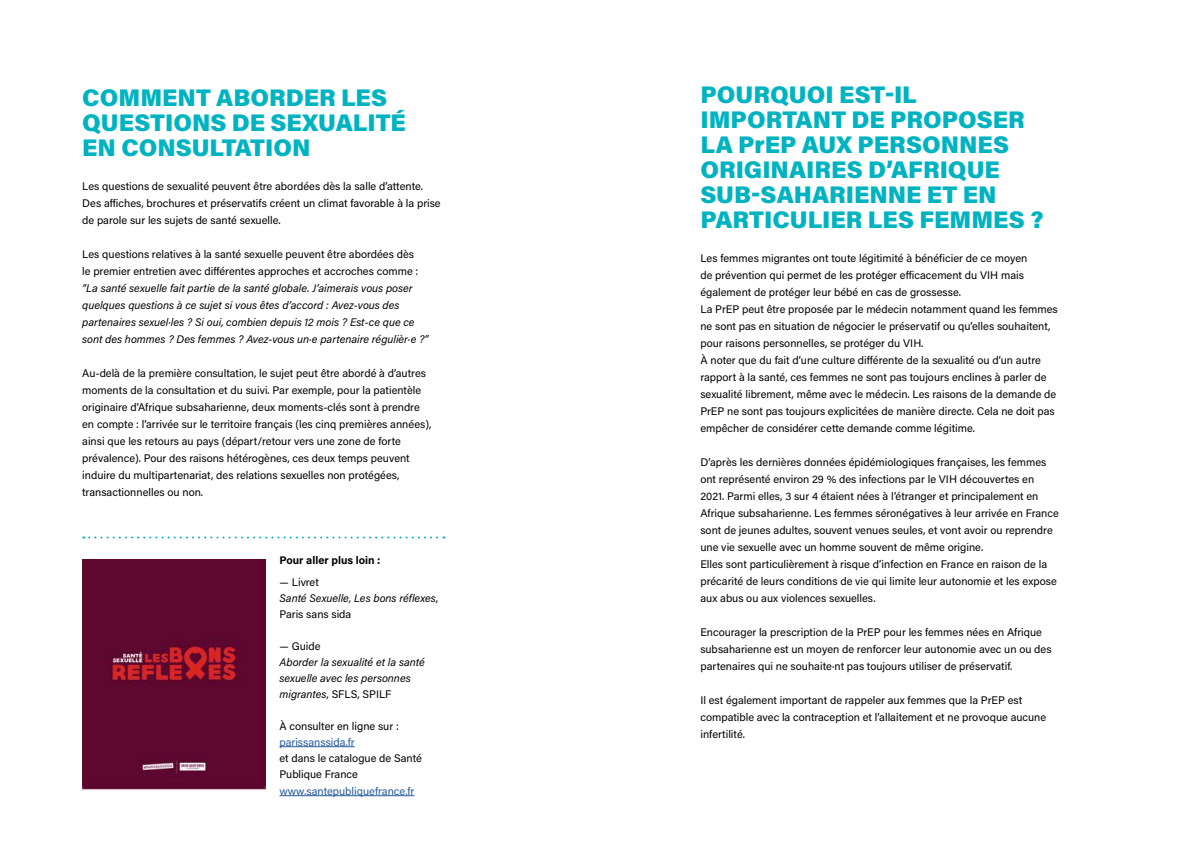
<style>
.page{position:relative;width:1191px;height:842px;background:#fff}
.page>*{position:absolute;margin:0;border:0;box-sizing:border-box;transform-origin:0 0}
.t1{font:900 24px/25px "Acumin Pro";color:#00b3c1}
.t2{font:11px/17px "Acumin Pro";color:#000}
.t3{font:italic 11px/16px "Acumin Pro";color:#000}
.t4{font:11px "Acumin Pro";color:#275b9b}
.t5{font:700 11px "Acumin Pro";color:#000}
.s1{font-style:normal}
</style>
<div class="page">
<hr style="left:279px;top:746px;width:76px;height:1px;background:#275b9b">
<hr style="left:279px;top:795px;width:135px;height:1px;background:#275b9b">
<svg style="left:83px;top:536px;width:361px;height:2px"></svg>
<img style="left:82px;top:559px;width:183px;height:231px">
<h1 class="t1" style="left:82px;top:83px;width:325px">COMMENT ABORDER LES<br>QUESTIONS DE SEXUALITÉ<br>EN CONSULTATION</h1>
<p class="t2" style="left:82px;top:177px;width:360px">Les questions de sexualité peuvent être abordées dès la salle d’attente.<br>Des affiches, brochures et préservatifs créent un climat favorable à la prise de parole sur les sujets de santé sexuelle.</p>
<p class="t2" style="left:82px;top:245px;width:338px">Les questions relatives à la santé sexuelle peuvent être abordées dès le premier entretien avec différentes approches et accroches comme :</p>
<p class="t3" style="left:82px;top:279px;width:348px;line-height:17px">“La santé sexuelle fait partie de la santé globale. J’aimerais vous poser quelques questions à ce sujet si vous êtes d’accord : Avez-vous des partenaires sexuel·les ? Si oui, combien depuis 12 mois ? Est-ce que ce sont des hommes ? Des femmes ? Avez-vous un·e partenaire régulièr·e ?”</p>
<p class="t2" style="left:82px;top:364px;width:351px">Au-delà de la première consultation, le sujet peut être abordé à d’autres moments de la consultation et du suivi. Par exemple, pour la patientèle originaire d’Afrique subsaharienne, deux moments-clés sont à prendre en compte : l’arrivée sur le territoire français (les cinq premières années), ainsi que les retours au pays (départ/retour vers une zone de forte prévalence). Pour des raisons hétérogènes, ces deux temps peuvent induire du multipartenariat, des relations sexuelles non protégées, transactionnelles ou non.</p>
<p class="t5" style="left:279px;top:552px;width:103px">Pour aller plus loin :</p>
<p class="t3" style="left:279px;top:573px;width:160px"><span class="s1">— Livret<br></span>Santé Sexuelle, Les bons réflexes<span class="s1">,<br>Paris sans sida</span></p>
<p class="t2" style="left:279px;top:637px;width:42px">— Guide</p>
<p class="t3" style="left:279px;top:653px;width:147px">Aborder la sexualité et la santé sexuelle avec les personnes migrantes<span class="s1">, SFLS, SPILF</span></p>
<p class="t2" style="left:279px;top:717px;width:121px">À consulter en ligne sur :</p>
<p class="t4" style="left:279px;top:734px;width:77px">parissanssida.fr</p>
<p class="t2" style="left:279px;top:749px;width:144px;line-height:16px">et dans le catalogue de Santé<br>Publique France</p>
<p class="t4" style="left:279px;top:783px;width:136px">www.santepubliquefrance.fr</p>
<h1 class="t1" style="left:700px;top:81px;width:345px">POURQUOI EST-IL<br>IMPORTANT DE PROPOSER<br>LA PrEP AUX PERSONNES<br>ORIGINAIRES D’AFRIQUE<br>SUB-SAHARIENNE ET EN<br>PARTICULIER LES FEMMES ?</h1>
<p class="t2" style="left:700px;top:249px;width:359px">Les femmes migrantes ont toute légitimité à bénéficier de ce moyen<br>de prévention qui permet de les protéger efficacement du VIH mais également de protéger leur bébé en cas de grossesse.<br>La PrEP peut être proposée par le médecin notamment quand les femmes ne sont pas en situation de négocier le préservatif ou qu’elles souhaitent, pour raisons personnelles, se protéger du VIH.<br>À noter que du fait d’une culture différente de la sexualité ou d’un autre rapport à la santé, ces femmes ne sont pas toujours enclines à parler de sexualité librement, même avec le médecin. Les raisons de la demande de PrEP ne sont pas toujours explicitées de manière directe. Cela ne doit pas empêcher de considérer cette demande comme légitime.</p>
<p class="t2" style="left:700px;top:453px;width:360px">D’après les dernières données épidémiologiques françaises, les femmes ont représenté environ 29 % des infections par le VIH découvertes en 2021. Parmi elles, 3 sur 4 étaient nées à l’étranger et principalement en Afrique subsaharienne. Les femmes séronégatives à leur arrivée en France sont de jeunes adultes, souvent venues seules, et vont avoir ou reprendre une vie sexuelle avec un homme souvent de même origine.<br>Elles sont particulièrement à risque d’infection en France en raison de la précarité de leurs conditions de vie qui limite leur autonomie et les expose aux abus ou aux violences sexuelles.</p>
<p class="t2" style="left:700px;top:623px;width:353px">Encourager la prescription de la PrEP pour les femmes nées en Afrique subsaharienne est un moyen de renforcer leur autonomie avec un ou des partenaires qui ne souhaite·nt pas toujours utiliser de préservatif.</p>
<p class="t2" style="left:700px;top:691px;width:347px">Il est également important de rappeler aux femmes que la PrEP est compatible avec la contraception et l’allaitement et ne provoque aucune infertilité.</p>
</div>
